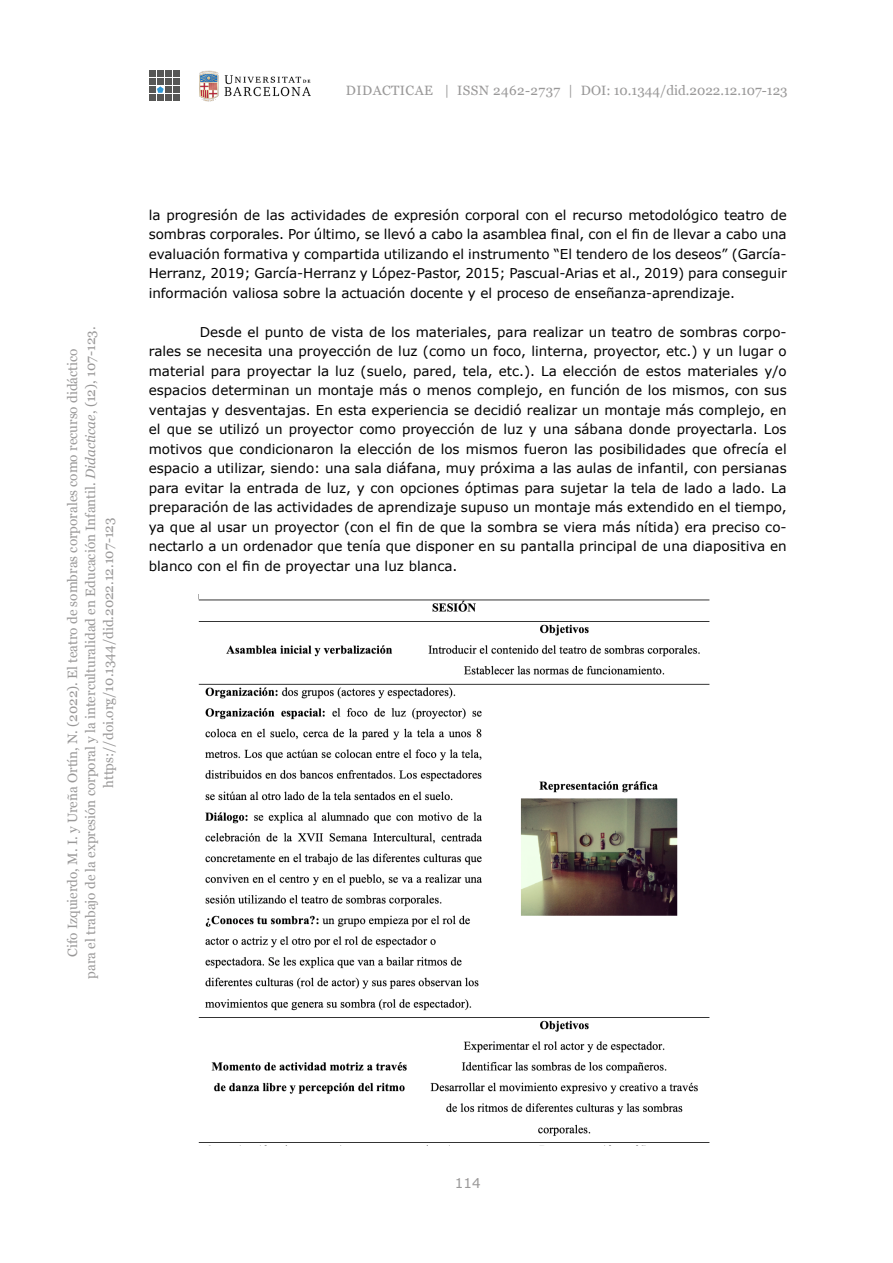
<style>
.page{position:relative;width:893px;height:1263px;background:#fff}
.page>*{position:absolute;margin:0;border:0;box-sizing:border-box;transform-origin:0 0}
.t1{font:13.5px/19.5px "Verdana";letter-spacing:-.005em;color:#000;text-align:justify}
.t2{font:13.5px/18px "Georgia";color:#999898;text-align:center}
.t3{font:13.5px "Georgia";letter-spacing:.03em;color:#999898}
.t4{font:13.5px "Verdana";color:#999898}
.s1{font-style:italic}
</style>
<div class="page">
<img style="left:199px;top:70px;width:112px;height:32px">
<div style="left:165px;top:79px;width:7px;height:6px;background:#575756"></div>
<div style="left:165px;top:86px;width:7px;height:7px;background:#575756"></div>
<div style="left:174px;top:86px;width:6px;height:7px;background:#575756"></div>
<div style="left:149px;top:94px;width:6px;height:7px;background:#575756"></div>
<div style="left:157px;top:94px;width:7px;height:7px;background:#575756"></div>
<div style="left:165px;top:94px;width:7px;height:7px;background:#575756"></div>
<div style="left:174px;top:94px;width:6px;height:7px;background:#575756"></div>
<div style="left:165px;top:71px;width:7px;height:6px;background:#575756"></div>
<svg style="left:174px;top:71px;width:6px;height:14px"></svg>
<svg style="left:149px;top:71px;width:15px;height:22px"></svg>
<img style="left:199px;top:599px;width:511px;height:544px">
<p class="t3" style="left:346px;top:81px;width:443px">DIDACTICAE | ISSN 2462-2737 | DOI: 10.1344/did.2022.12.107-123</p>
<p class="t2" style="left:63px;top:979px;width:653px;rotate:-90deg">Cifo Izquierdo, M. I. y Ureña Ortín, N. (2022). El teatro de sombras corporales como recurso didáctico<br>para el trabajo de la expresión corporal y la interculturalidad en Educación Infantil. <span class="s1">Didacticae</span>, (12), 107-123. https://doi.org/10.1344/did.2022.12.107-123</p>
<p class="t1" style="left:149px;top:205px;width:639px">la progresión de las actividades de expresión corporal con el recurso metodológico teatro de sombras corporales. Por último, se llevó a cabo la asamblea final, con el fin de llevar a cabo una evaluación formativa y compartida utilizando el instrumento “El tendero de los deseos” (García-Herranz, 2019; García-Herranz y López-Pastor, 2015; Pascual-Arias et al., 2019) para conseguir información valiosa sobre la actuación docente y el proceso de enseñanza-aprendizaje.</p>
<p class="t1" style="left:149px;top:322px;width:639px;text-indent:51px">Desde el punto de vista de los materiales, para realizar un teatro de sombras corpo&shy;rales se necesita una proyección de luz (como un foco, linterna, proyector, etc.) y un lugar o material para proyectar la luz (suelo, pared, tela, etc.). La elección de estos materiales y/o espacios determinan un montaje más o menos complejo, en función de los mismos, con sus ventajas y desventajas. En esta experiencia se decidió realizar un montaje más complejo, en el que se utilizó un proyector como proyección de luz y una sábana donde proyectarla. Los motivos que condicionaron la elección de los mismos fueron las posibilidades que ofrecía el espacio a utilizar, siendo: una sala diáfana, muy próxima a las aulas de infantil, con persianas para evitar la entrada de luz, y con opciones óptimas para sujetar la tela de lado a lado. La preparación de las actividades de aprendizaje supuso un montaje más extendido en el tiempo, ya que al usar un proyector (con el fin de que la sombra se viera más nítida) era preciso co&shy;nectarlo a un ordenador que tenía que disponer en su pantalla principal de una diapositiva en blanco con el fin de proyectar una luz blanca.</p>
<p class="t4" style="left:455px;top:1175px;width:27px">114</p>
</div>
